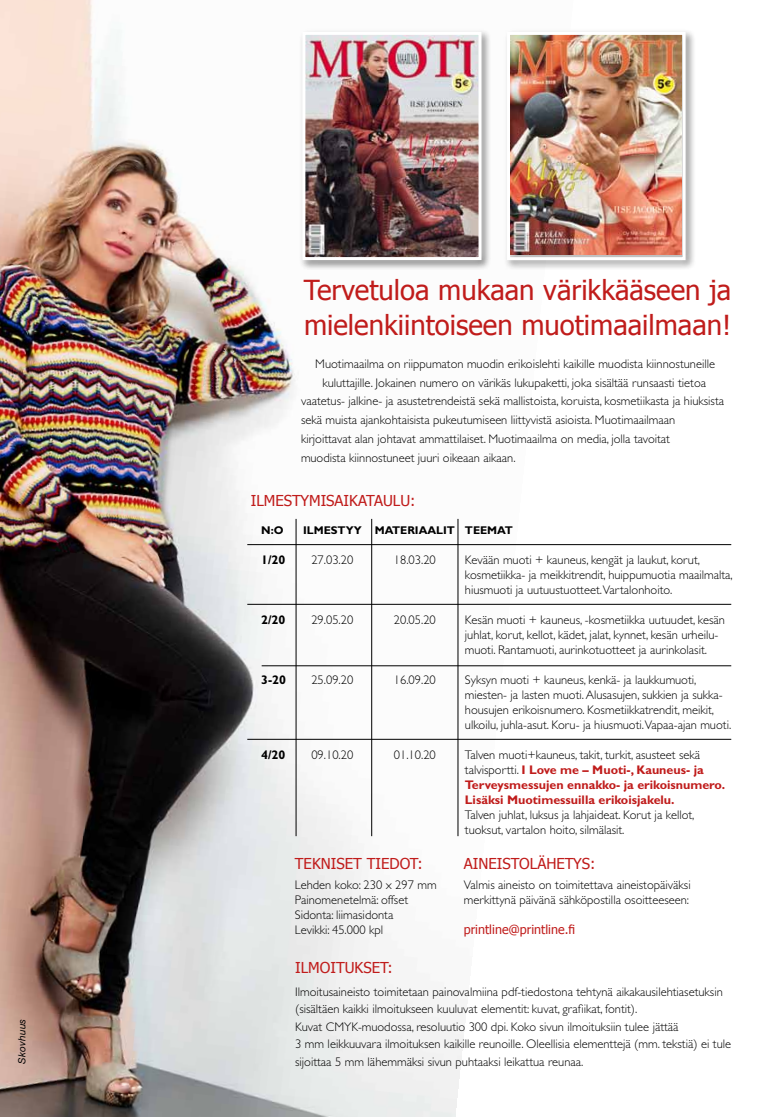
<style>
.page{position:relative;width:780px;height:1117px;background:#fff}
.page>*{position:absolute;margin:0;border:0;box-sizing:border-box;transform-origin:0 0}
.t1{font:27.5px/35px "Tahoma";color:#c01c1b}
.t2{font:15px "Tahoma";color:#c01c1b}
.t3{font:300 12.5px/15px "Gill Sans";color:#000}
.t4{font:700 12.5px "Gill Sans";color:#c01c1b}
.t5{font:12.5px "Tahoma";color:#c01c1b}
.t6{font:700 12.5px "Gill Sans";color:#000}
.t7{font:700 11.25px "Gill Sans";color:#000}
.t8{font:italic 10px "Helvetica Neue";letter-spacing:.03em;color:#000}
.s1{font-weight:700;color:#c01c1b}
</style>
<div class="page">
<img style="left:0;top:0;width:573px;height:1116px">
<hr style="left:457px;top:518px;width:1px;height:318px;background:#000">
<hr style="left:371px;top:518px;width:1px;height:318px;background:#000">
<hr style="left:247px;top:544px;width:484px;height:1px;background:#000">
<hr style="left:247px;top:604px;width:484px;height:1px;background:#000">
<hr style="left:261px;top:665px;width:470px;height:1px;background:#000">
<hr style="left:296px;top:518px;width:1px;height:318px;background:#000">
<div style="left:503px;top:29px;width:193px;height:241px;background:#f5f5f5"></div>
<div style="left:499px;top:24px;width:194px;height:244px;background:#fff;opacity:.75"></div>
<img style="left:511px;top:36px;width:170px;height:219px">
<div style="left:507px;top:32px;width:178px;height:228px;border:3px solid #fff"></div>
<div style="left:299px;top:29px;width:193px;height:241px;background:#f2f2f2"></div>
<div style="left:294px;top:24px;width:195px;height:244px;background:#fff;opacity:.75"></div>
<img style="left:306px;top:36px;width:171px;height:220px">
<div style="left:302px;top:32px;width:179px;height:228px;border:3px solid #fff"></div>
<hr style="left:247px;top:738px;width:484px;height:1px;background:#000">
<p class="t8" style="left:16px;top:1063px;width:47px;rotate:-90deg">Skovhuus</p>
<h1 class="t1" style="left:304px;top:272px;width:429px">Tervetuloa mukaan värikkääseen ja mielenkiintoiseen muotimaailmaan!</h1>
<p class="t3" style="left:315px;top:356px;width:401px">Muotimaailma on riippumaton muodin erikoislehti kaikille muodista kiinnostuneille</p>
<p class="t3" style="left:322px;top:375px;width:385px">kuluttajille. Jokainen numero on värikäs lukupaketti, joka sisältää runsaasti tietoa</p>
<p class="t3" style="left:301px;top:393px;width:424px">vaatetus- jalkine- ja asustetrendeistä sekä mallistoista, koruista, kosmetiikasta ja hiuksista</p>
<p class="t3" style="left:301px;top:412px;width:375px">sekä muista ajankohtaisista pukeutumiseen liittyvistä asioista. Muotimaailmaan</p>
<p class="t3" style="left:301px;top:431px;width:370px">kirjoittavat alan johtavat ammattilaiset. Muotimaailma on media, jolla tavoitat</p>
<p class="t3" style="left:301px;top:450px;width:216px">muodista kiinnostuneet juuri oikeaan aikaan.</p>
<p class="t2" style="left:251px;top:490px;width:166px">ILMESTYMISAIKATAULU:</p>
<p class="t7" style="left:261px;top:523px;width:24px">N:O</p>
<p class="t7" style="left:303px;top:523px;width:139px">ilmestyY MATE RIAALIT</p>
<p class="t7" style="left:465px;top:523px;width:49px">teemat</p>
<p class="t6" style="left:261px;top:552px;width:26px">1/20</p>
<p class="t3" style="left:311px;top:552px;width:43px">27.03.20</p>
<p class="t3" style="left:394px;top:552px;width:43px">18.03.20</p>
<p class="t3" style="left:465px;top:552px;width:269px">Kevään muoti + kauneus, kengät ja laukut, korut, kosmetiikka- ja meikkitrendit, huippumuotia maailmalta, hiusmuoti ja uutuustuotteet.Vartalonhoito.</p>
<p class="t6" style="left:261px;top:612px;width:26px">2/20</p>
<p class="t3" style="left:311px;top:612px;width:43px">29.05.20</p>
<p class="t3" style="left:394px;top:612px;width:43px">20.05.20</p>
<p class="t3" style="left:465px;top:612px;width:261px">Kesän muoti + kauneus, -kosmetiikka uutuudet, kesän juhlat, korut, kellot, kädet, jalat, kynnet, kesän urheilu&shy;muoti. Rantamuoti, aurinkotuotteet ja aurinkolasit.</p>
<p class="t6" style="left:261px;top:672px;width:26px">3-20</p>
<p class="t3" style="left:311px;top:672px;width:43px">25.09.20</p>
<p class="t3" style="left:394px;top:672px;width:43px">16.09.20</p>
<p class="t3" style="left:465px;top:672px;width:268px">Syksyn muoti + kauneus, kenkä- ja laukkumuoti, miesten- ja lasten muoti. Alusasujen, sukkien ja sukka&shy;housujen erikoisnumero. Kosmetiikkatrendit, meikit, ulkoilu, juhla-asut. Koru- ja hiusmuoti.Vapaa-ajan muoti.</p>
<p class="t6" style="left:261px;top:747px;width:26px">4/20</p>
<p class="t3" style="left:311px;top:747px;width:43px">09.10.20</p>
<p class="t3" style="left:394px;top:747px;width:43px">01.10.20</p>
<p class="t3" style="left:465px;top:747px;width:240px">Talven muoti+kauneus, takit, turkit, asusteet sekä talvisportti. <span class="s1">I Love me – Muoti-, Kauneus- ja</span></p>
<p class="t4" style="left:415px;top:777px;width:16px">T</p>
<p class="t4" style="left:472px;top:777px;width:255px">erveysmessujen ennakko- ja erikoisnumero.</p>
<p class="t4" style="left:415px;top:792px;width:16px">L</p>
<p class="t4" style="left:472px;top:792px;width:203px">isäksi Muotimessuilla erikoisjakelu.</p>
<p class="t3" style="left:465px;top:807px;width:231px">Talven juhlat, luksus ja lahjaideat. Korut ja kellot, tuoksut, vartalon hoito, silmälasit.</p>
<p class="t2" style="left:295px;top:853px;width:129px">TEKNISET TIEDOT:</p>
<p class="t3" style="left:295px;top:877px;width:143px">Lehden koko: 230 x 297 mm<br>Painomenetelmä: offset<br>Sidonta: liimasidonta<br>Levikki: 45.000 kpl</p>
<p class="t2" style="left:464px;top:853px;width:18px">Aineistol</p>
<p class="t2" style="left:537px;top:853px;width:29px">ähetys</p>
<p class="t2" style="left:590px;top:853px;width:7px">:</p>
<p class="t3" style="left:464px;top:877px;width:228px">Valmis aineisto on toimitettava aineistopäiväksi merkittynä päivänä sähköpostilla osoitteeseen:</p>
<p class="t5" style="left:464px;top:921px;width:113px">printline@printline.fi</p>
<p class="t2" style="left:295px;top:958px;width:99px">ILMOITUKSET:</p>
<p class="t3" style="left:295px;top:982px;width:437px;line-height:17.5px">Ilmoitusaineisto toimitetaan painovalmiina pdf-tiedostona tehtynä aikakausilehtiasetuksin (sisältäen kaikki ilmoitukseen kuuluvat elementit: kuvat, grafiikat, fontit).<br>Kuvat CMYK-muodossa, resoluutio 300 dpi. Koko sivun ilmoituksiin tulee jättää<br>3 mm leikkuuvara ilmoituksen kaikille reunoille. Oleellisia elementtejä (mm. tekstiä) ei tule sijoittaa 5 mm lähemmäksi sivun puhtaaksi leikattua reunaa.</p>
</div>
